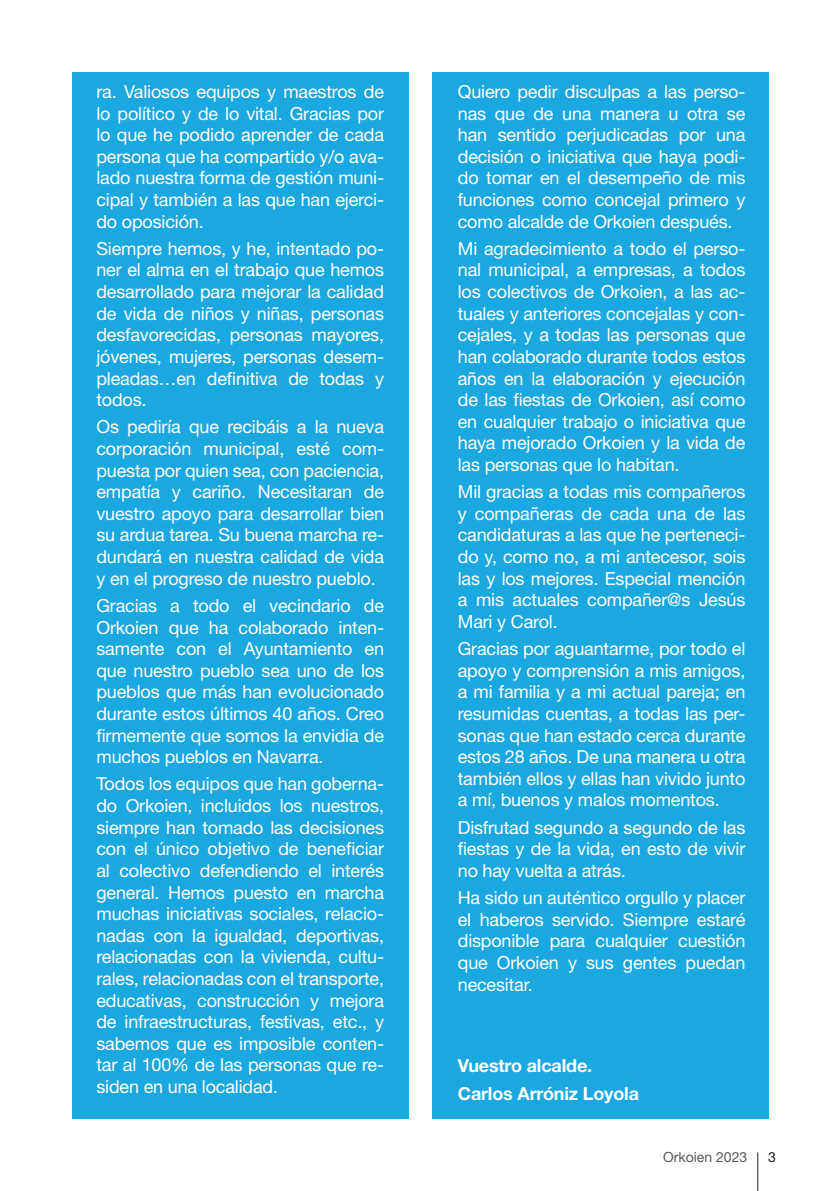
<style>
.page{position:relative;width:840px;height:1191px;background:#fff}
.page>*{position:absolute;margin:0;border:0;box-sizing:border-box;transform-origin:0 0}
.t1{font:18px/21.6px "Helvetica Neue LT Pro";letter-spacing:-.01em;color:#fff;text-align:justify}
.t2{font:700 18px/27.2px "Helvetica Neue LT Pro";letter-spacing:-.01em;color:#fff}
.t3{font:14px "Helvetica Neue LT Pro";color:#57585a}
.t4{font:14px "Helvetica Neue LT Pro";color:#231f20}
</style>
<div class="page">
<hr style="left:756px;top:1152px;width:1px;height:39px;background:#231f20">
<div style="left:72px;top:72px;width:336px;height:1047px;background:#1ba7df"></div>
<div style="left:432px;top:72px;width:335px;height:1047px;background:#1ba7df"></div>
<p class="t1" style="left:96px;top:80px;width:289px">ra. Valiosos equipos y maestros de lo político y de lo vital. Gracias por lo que he podido aprender de cada persona que ha compartido y/o ava&shy;lado nuestra forma de gestión muni&shy;cipal y también a las que han ejerci&shy;do oposición.</p>
<p class="t1" style="left:96px;top:237px;width:289px">Siempre hemos, y he, intentado po&shy;ner el alma en el trabajo que hemos desarrollado para mejorar la calidad de vida de niños y niñas, personas desfavorecidas, personas mayores, jóvenes, mujeres, personas desem&shy;pleadas…en definitiva de todas y todos.</p>
<p class="t1" style="left:96px;top:416px;width:289px">Os pediría que recibáis a la nueva corporación municipal, esté com&shy;puesta por quien sea, con paciencia, empatía y cariño. Necesitaran de vuestro apoyo para desarrollar bien su ardua tarea. Su buena marcha re&shy;dundará en nuestra calidad de vida y en el progreso de nuestro pueblo.</p>
<p class="t1" style="left:96px;top:594px;width:289px">Gracias a todo el vecindario de Orkoien que ha colaborado inten&shy;samente con el Ayuntamiento en que nuestro pueblo sea uno de los pueblos que más han evolucionado durante estos últimos 40 años. Creo firmemente que somos la envidia de muchos pueblos en Navarra.</p>
<p class="t1" style="left:96px;top:773px;width:289px">Todos los equipos que han goberna&shy;do Orkoien, incluidos los nuestros, siempre han tomado las decisiones con el único objetivo de beneficiar al colectivo defendiendo el interés general. Hemos puesto en marcha muchas iniciativas sociales, relacio&shy;nadas con la igualdad, deportivas, relacionadas con la vivienda, cultu&shy;rales, relacionadas con el transporte, educativas, construcción y mejora de infraestructuras, festivas, etc., y sabemos que es imposible conten&shy;tar al 100% de las personas que re&shy;siden en una localidad.</p>
<p class="t1" style="left:457px;top:80px;width:289px">Quiero pedir disculpas a las perso&shy;nas que de una manera u otra se han sentido perjudicadas por una decisión o iniciativa que haya podi&shy;do tomar en el desempeño de mis funciones como concejal primero y como alcalde de Orkoien después.</p>
<p class="t1" style="left:457px;top:237px;width:289px">Mi agradecimiento a todo el perso&shy;nal municipal, a empresas, a todos los colectivos de Orkoien, a las ac&shy;tuales y anteriores concejalas y con&shy;cejales, y a todas las personas que han colaborado durante todos estos años en la elaboración y ejecución de las fiestas de Orkoien, así como en cualquier trabajo o iniciativa que haya mejorado Orkoien y la vida de las personas que lo habitan.</p>
<p class="t1" style="left:457px;top:481px;width:289px">Mil gracias a todas mis compañeros y compañeras de cada una de las candidaturas a las que he perteneci&shy;do y, como no, a mi antecesor, sois las y los mejores. Especial mención a mis actuales compañer@s Jesús Mari y Carol.</p>
<p class="t1" style="left:457px;top:637px;width:289px">Gracias por aguantarme, por todo el apoyo y comprensión a mis amigos, a mi familia y a mi actual pareja; en resumidas cuentas, a todas las per&shy;sonas que han estado cerca durante estos 28 años. De una manera u otra también ellos y ellas han vivido junto a mí, buenos y malos momentos.</p>
<p class="t1" style="left:457px;top:816px;width:289px">Disfrutad segundo a segundo de las fiestas y de la vida, en esto de vivir no hay vuelta a atrás.</p>
<p class="t1" style="left:457px;top:886px;width:289px">Ha sido un auténtico orgullo y placer el haberos servido. Siempre estaré disponible para cualquier cuestión que Orkoien y sus gentes puedan necesitar.</p>
<p class="t2" style="left:457px;top:1052px;width:183px">Vuestro alcalde.<br>Carlos Arróniz Loyola</p>
<p class="t3" style="left:662px;top:1149px;width:86px">Orkoien 2023</p>
<p class="t4" style="left:767px;top:1149px;width:9px">3</p>
</div>
